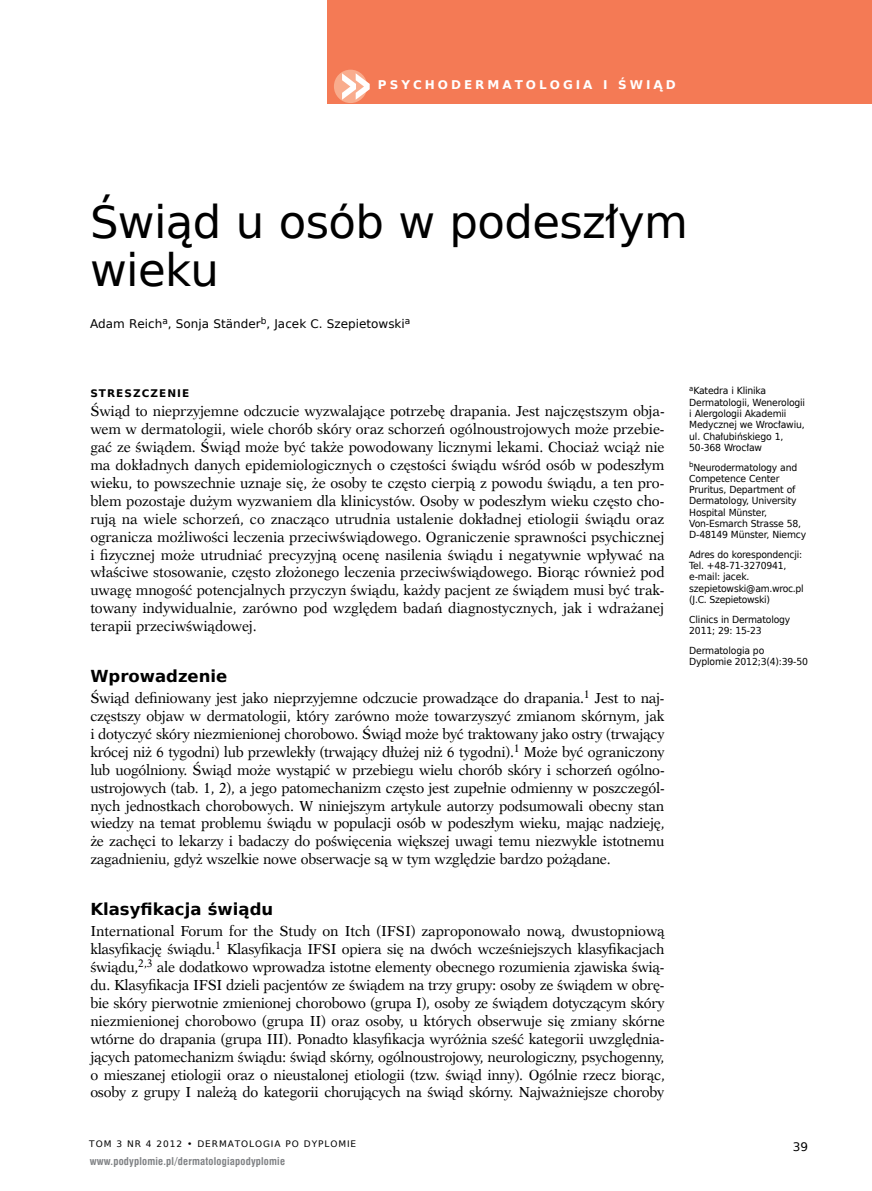
<style>
.page{position:relative;width:872px;height:1191px;background:#fff}
.page>*{position:absolute;margin:0;border:0;box-sizing:border-box;transform-origin:0 0}
.t1{font:45px/48px "Prima Sans EU";letter-spacing:-.015em;color:#000}
.t2{font:700 16.5px "Prima Sans EU";color:#000}
.t3{font:14.55px/18px "Dutch 823 EU";letter-spacing:-.02em;color:#000;text-align:justify;scale:.96 1}
.t4{font:12px "Prima Sans EU";color:#000}
.t5{font:700 12px "Prima Sans EU";letter-spacing:.25em;color:#fff}
.t6{font:700 10.5px "Swis 721 Cn EU";letter-spacing:.02em;color:#808285}
.t7{font:700 10.5px "Prima Sans EU";letter-spacing:.1em;color:#000}
.t8{font:9.75px/11.2px "Prima Sans EU";letter-spacing:-.02em;color:#000;scale:.95 1}
.t9{font:9px "Prima Sans EU";letter-spacing:.1em;color:#000}
</style>
<div class="page">
<div style="left:327px;top:0;width:545px;height:103px;background:#f47a55"></div>
<div style="left:334px;top:70px;width:33px;height:33px;background:#f9ac8d;border-radius:50%"></div>
<svg style="left:342px;top:73px;width:28px;height:27px"></svg>
<p class="t5" style="left:378px;top:76px;width:299px">PSYCHODERMATOLOGIA I ŚWIĄD</p>
<h1 class="t1" style="left:90px;top:197px;width:599px">Świąd u osób w podeszłym wieku</h1>
<p class="t4" style="left:90px;top:315px;width:322px">Adam Reich<sup>a</sup>, Sonja Ständer<sup>b</sup>, Jacek C. Szepietowski<sup>a</sup></p>
<p class="t7" style="left:90px;top:386px;width:101px">STRESZCZENIE</p>
<p class="t3" style="left:90px;top:402px;width:599px">Świąd to nieprzyjemne odczucie wyzwalające potrzebę drapania. Jest najczęstszym obja&shy;wem w dermatologii, wiele chorób skóry oraz schorzeń ogólnoustrojowych może przebie&shy;gać ze świądem. Świąd może być także powodowany licznymi lekami. Chociaż wciąż nie ma dokładnych danych epidemiologicznych o częstości świądu wśród osób w podeszłym wieku, to powszechnie uznaje się, że osoby te często cierpią z powodu świądu, a ten pro&shy;blem pozostaje dużym wyzwaniem dla klinicystów. Osoby w podeszłym wieku często cho&shy;rują na wiele schorzeń, co znacząco utrudnia ustalenie dokładnej etiologii świądu oraz ogranicza możliwości leczenia przeciwświądowego. Ograniczenie sprawności psychicznej i fizycznej może utrudniać precyzyjną ocenę nasilenia świądu i negatywnie wpływać na właściwe stosowanie, często złożonego leczenia przeciwświądowego. Biorąc również pod uwagę mnogość potencjalnych przyczyn świądu, każdy pacjent ze świądem musi być trak&shy;towany indywidualnie, zarówno pod względem badań diagnostycznych, jak i wdrażanej terapii przeciwświądowej.</p>
<p class="t2" style="left:90px;top:664px;width:139px">Wprowadzenie</p>
<p class="t3" style="left:90px;top:689px;width:599px">Świąd definiowany jest jako nieprzyjemne odczucie prowadzące do drapania.<sup>1</sup> Jest to naj&shy;częstszy objaw w dermatologii, który zarówno może towarzyszyć zmianom skórnym, jak i dotyczyć skóry niezmienionej chorobowo. Świąd może być traktowany jako ostry (trwający krócej niż 6 tygodni) lub przewlekły (trwający dłużej niż 6 tygodni).<sup>1</sup> Może być ograniczony lub uogólniony. Świąd może wystąpić w przebiegu wielu chorób skóry i schorzeń ogólno&shy;ustrojowych (tab. 1, 2), a jego patomechanizm często jest zupełnie odmienny w poszczegól&shy;nych jednostkach chorobowych. W niniejszym artykule autorzy podsumowali obecny stan wiedzy na temat problemu świądu w populacji osób w podeszłym wieku, mając nadzieję, że zachęci to lekarzy i badaczy do poświęcenia większej uwagi temu niezwykle istotnemu zagadnieniu, gdyż wszelkie nowe obserwacje są w tym względzie bardzo pożądane.</p>
<p class="t2" style="left:90px;top:897px;width:184px">Klasyfikacja świądu</p>
<p class="t3" style="left:90px;top:922px;width:600px">International Forum for the Study on Itch (IFSI) zaproponowało nową, dwustopniową klasyfikację świądu.<sup>1</sup> Klasyfikacja IFSI opiera się na dwóch wcześniejszych klasyfikacjach świądu,<sup>2,3</sup> ale dodatkowo wprowadza istotne elementy obecnego rozumienia zjawiska świą&shy;du. Klasyfikacja IFSI dzieli pacjentów ze świądem na trzy grupy: osoby ze świądem w obrę&shy;bie skóry pierwotnie zmienionej chorobowo (grupa I), osoby ze świądem dotyczącym skóry niezmienionej chorobowo (grupa II) oraz osoby, u których obserwuje się zmiany skórne wtórne do drapania (grupa III). Ponadto klasyfikacja wyróżnia sześć kategorii uwzględnia&shy;jących patomechanizm świądu: świąd skórny, ogólnoustrojowy, neurologiczny, psychogenny, o mieszanej etiologii oraz o nieustalonej etiologii (tzw. świąd inny). Ogólnie rzecz biorąc, osoby z grupy I należą do kategorii chorujących na świąd skórny. Najważniejsze choroby</p>
<p class="t8" style="left:689px;top:385px;width:123px"><sup>a</sup>Katedra i Klinika<br>Dermatologii, Wenerologii i Alergologii Akademii<br>Medycznej we Wrocławiu, ul. Chałubińskiego 1,<br>50-368 Wrocław</p>
<p class="t8" style="left:689px;top:461px;width:125px"><sup>b</sup>Neurodermatology and<br>Competence Center<br>Pruritus, Department of<br>Dermatology, University<br>Hospital Münster,<br>Von-Esmarch Strasse 58,<br>D-48149 Münster, Niemcy</p>
<p class="t8" style="left:689px;top:548px;width:122px">Adres do korespondencji:<br>Tel. +48-71-3270941, e-mail: jacek. szepietowski@am.wroc.pl (J.C. Szepietowski)</p>
<p class="t8" style="left:689px;top:613px;width:108px">Clinics in Dermatology<br>2011; 29: 15-23</p>
<p class="t8" style="left:689px;top:644px;width:126px">Dermatologia po<br>Dyplomie 2012;3(4):39-50</p>
<p class="t9" style="left:89px;top:1137px;width:268px">TOM 3 NR 4 2012 • DERMATOLOGIA PO DYPLOMIE</p>
<p class="t4" style="left:793px;top:1138px;width:17px">39</p>
<p class="t6" style="left:90px;top:1155px;width:197px">www.podyplomie.pl/dermatologiapodyplomie</p>
</div>
